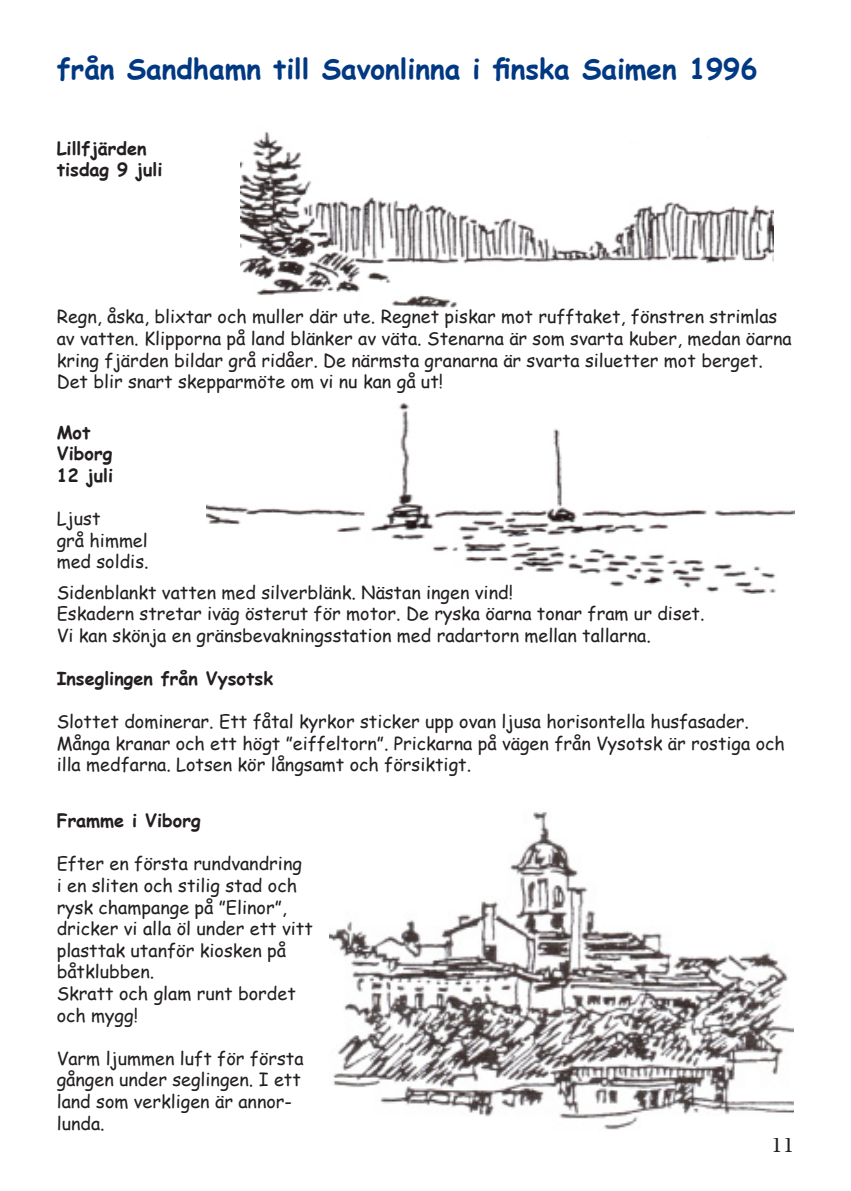
<style>
.page{position:relative;width:851px;height:1191px;background:#fff}
.page>*{position:absolute;margin:0;border:0;box-sizing:border-box;transform-origin:0 0}
.t1{font:700 28px "Comic Sans MS";color:#003882}
.t2{font:24px "Minion Pro";color:#231f20}
.t3{font:18px/21.6px "Comic Sans MS";color:#231f20}
.t4{font:700 18px "Comic Sans MS";color:#231f20}
</style>
<div class="page">
<img style="left:240px;top:131px;width:532px;height:178px">
<img style="left:206px;top:403px;width:588px;height:190px">
<img style="left:329px;top:811px;width:464px;height:319px">
<p class="t1" style="left:57px;top:48px;width:702px">från Sandhamn till Savonlinna i finska Saimen 1996</p>
<p class="t4" style="left:57px;top:135px;width:91px">Lillfjärden</p>
<p class="t4" style="left:57px;top:156px;width:107px">tisdag 9 juli</p>
<p class="t3" style="left:57px;top:305px;width:736px">Regn, åska, blixtar och muller där ute. Regnet piskar mot rufftaket, fönstren strimlas av vatten. Klipporna på land blänker av väta. Stenarna är som svarta kuber, medan öarna kring fjärden bildar grå ridåer. De närmsta granarna är svarta siluetter mot berget.</p>
<p class="t3" style="left:57px;top:370px;width:388px">Det blir snart skepparmöte om vi nu kan gå ut!</p>
<p class="t4" style="left:57px;top:419px;width:35px">Mot</p>
<p class="t4" style="left:57px;top:440px;width:57px">Viborg</p>
<p class="t4" style="left:57px;top:462px;width:58px">12 juli</p>
<p class="t3" style="left:57px;top:507px;width:45px">Ljust</p>
<p class="t3" style="left:57px;top:529px;width:93px">grå himmel</p>
<p class="t3" style="left:57px;top:550px;width:93px">med soldis.</p>
<p class="t3" style="left:57px;top:580px;width:457px">Sidenblankt vatten med silverblänk. Nästan ingen vind!</p>
<p class="t3" style="left:57px;top:602px;width:649px">Eskadern stretar iväg österut för motor. De ryska öarna tonar fram ur diset.</p>
<p class="t3" style="left:57px;top:624px;width:595px">Vi kan skönja en gränsbevakningsstation med radartorn mellan tallarna.</p>
<p class="t4" style="left:57px;top:665px;width:218px">Inseglingen från Vysotsk</p>
<p class="t3" style="left:57px;top:710px;width:693px">Slottet dominerar. Ett fåtal kyrkor sticker upp ovan ljusa horisontella husfasader.</p>
<p class="t3" style="left:57px;top:732px;width:729px">Många kranar och ett högt ”eiffeltorn”. Prickarna på vägen från Vysotsk är rostiga och illa medfarna. Lotsen kör långsamt och försiktigt.</p>
<p class="t4" style="left:57px;top:807px;width:145px">Framme i Viborg</p>
<p class="t3" style="left:57px;top:852px;width:247px">Efter en första rundvandring i en sliten och stilig stad och rysk champange på ”Elinor”,</p>
<p class="t3" style="left:57px;top:917px;width:257px">dricker vi alla öl under ett vitt plasttak utanför kiosken på båtklubben.</p>
<p class="t3" style="left:57px;top:982px;width:240px">Skratt och glam runt bordet och mygg!</p>
<p class="t3" style="left:57px;top:1047px;width:248px">Varm ljummen luft för första gången under seglingen. I ett land som verkligen är annor&shy;lunda.</p>
<h2 class="t2" style="left:771px;top:1128px;width:25px">11</h2>
</div>
